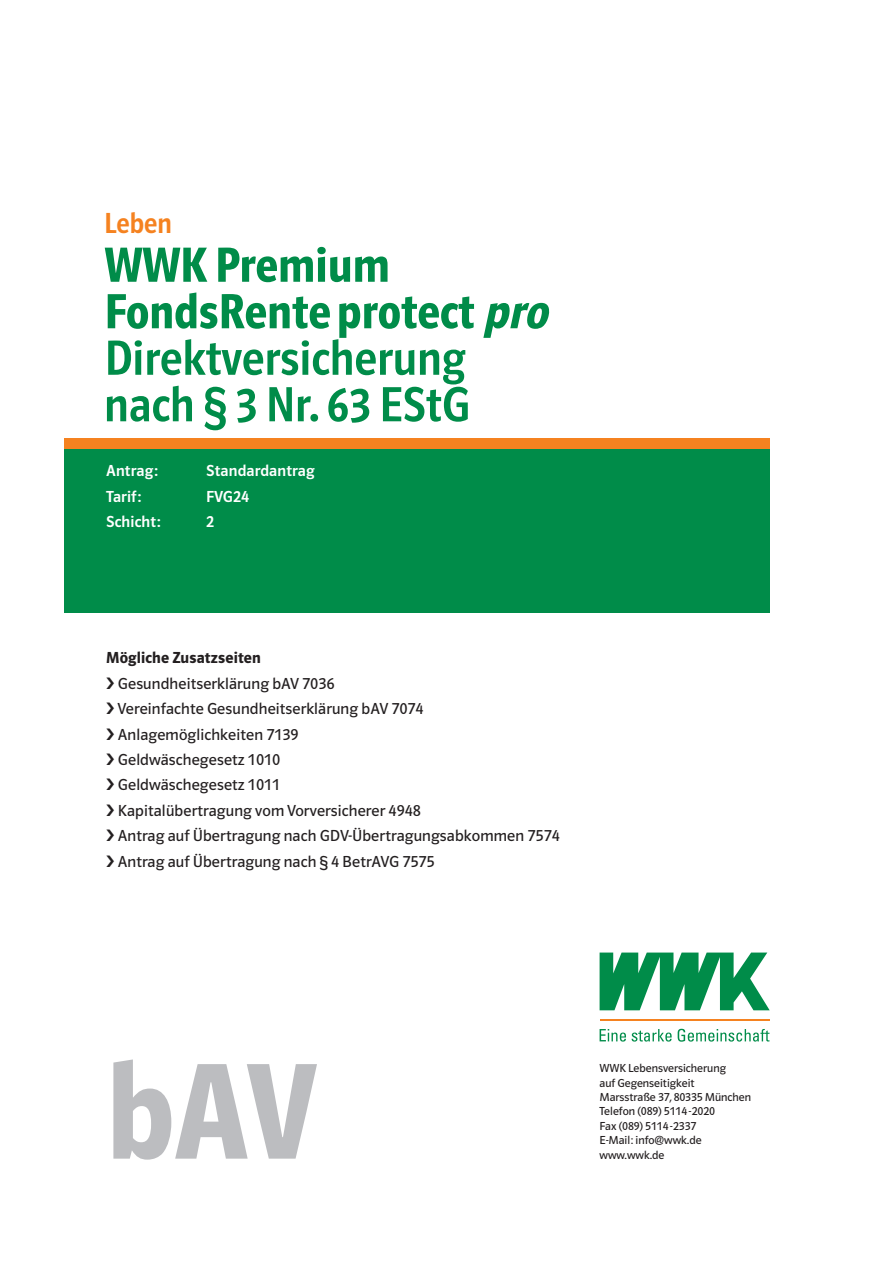
<style>
.page{position:relative;width:893px;height:1263px;background:#fff}
.page>*{position:absolute;margin:0;border:0;box-sizing:border-box;transform-origin:0 0}
.t1{font:600 141.3px "Polo Condensed R";color:#bcbdc0}
.t2{font:51px/46.5px "Polo Condensed R Krftg";color:#008c49}
.t3{font:600 51px/46.5px "Polo Condensed R";color:#008c49}
.t4{font:30px "Polo Condensed R Krftg";color:#f58220}
.t5{font:16.5px/25.5px "Polo 22 RV Buch";letter-spacing:.01em;color:#231f20}
.t6{font:16.5px "Polo 22 RV Krft";letter-spacing:.005em;color:#fff}
.t7{font:16.5px "Polo 22 RV Hfet";letter-spacing:.005em;color:#231f20}
.t8{font:12px/14.4px "Polo 22 RV Buch";color:#231f20}
.s1{font-style:italic}
</style>
<div class="page">
<div style="left:64px;top:449px;width:706px;height:163px;background:#008c49"></div>
<div style="left:64px;top:438px;width:706px;height:11px;background:#f58220"></div>
<svg style="left:600px;top:952px;width:170px;height:58px"></svg>
<hr style="left:600px;top:1019px;width:169px;height:2px;background:#f58220">
<svg style="left:600px;top:1029px;width:26px;height:12px"></svg>
<svg style="left:632px;top:1029px;width:40px;height:12px"></svg>
<svg style="left:678px;top:1029px;width:91px;height:13px"></svg>
<h3 class="t4" style="left:104px;top:212px;width:69px">Leben</h3>
<h2 class="t3" style="left:104px;top:246px;width:454px">WWK Premium<br>FondsRente protect <span class="s1">pro</span></h2>
<h2 class="t2" style="left:104px;top:339px;width:368px">Direktversicherung nach § 3 Nr. 63 EStG</h2>
<p class="t6" style="left:106px;top:461px;width:53px">Antrag:</p>
<p class="t6" style="left:206px;top:461px;width:110px">Standardantrag</p>
<p class="t6" style="left:106px;top:486px;width:37px">Tarif:</p>
<p class="t6" style="left:206px;top:486px;width:45px">FVG24</p>
<p class="t6" style="left:106px;top:512px;width:56px">Schicht:</p>
<p class="t6" style="left:206px;top:512px;width:9px">2</p>
<p class="t7" style="left:106px;top:648px;width:156px">Mögliche Zusatzseiten</p>
<p class="t5" style="left:117px;top:670px;width:444px">Gesundheitserklärung bAV 7036<br>Vereinfachte Gesundheitserklärung bAV 7074<br>Anlagemöglichkeiten 7139<br>Geldwäschegesetz 1010<br>Geldwäschegesetz 1011<br>Kapitalübertragung vom Vorversicherer 4948<br>Antrag auf Übertragung nach GDV-Übertragungsabkommen 7574<br>Antrag auf Übertragung nach § 4 BetrAVG 7575</p>
<h1 class="t1" style="left:106px;top:1064px;width:211px">bAV</h1>
<p class="t8" style="left:600px;top:1061px;width:153px">WWK Lebensversicherung<br>auf Gegenseitigkeit<br>Marsstraße 37, 80335 München<br>Telefon (089) 5114-2020<br>Fax (089) 5114-2337<br>E-Mail: info@wwk.de www.wwk.de</p>
</div>
